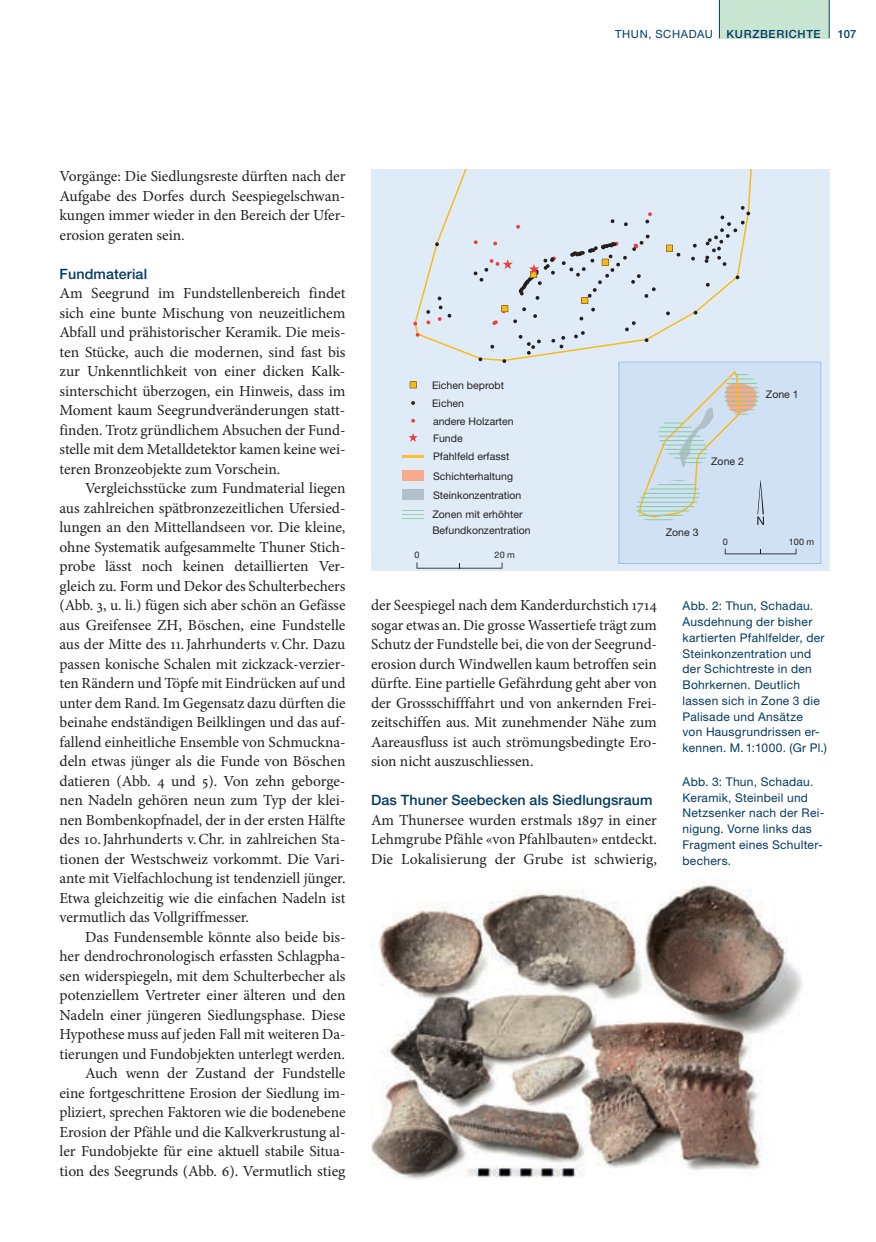
<style>
.page{position:relative;width:876px;height:1242px;background:#fff}
.page>*{position:absolute;margin:0;border:0;box-sizing:border-box;transform-origin:0 0}
.b_____Lesetext_mE_Mi{font:15.3px/19.5px "Minion Pro";letter-spacing:-.005em;color:#231f20;text-align:justify}
.b_____Lesetext_oE_Mi{font:15.3px/19.5px "Minion Pro";letter-spacing:-.005em;color:#231f20;text-align:justify}
.b_Titel_4_helvetica{font:500 14.25px "Helvetica Neue LT Std";letter-spacing:.01em;color:#003a62}
.c_____Abbildungslege{font:12px/15.8px "Helvetica Neue LT Std";letter-spacing:.025em;color:#003a62}
.t1{font:11.25px "Helvetica Neue LT Std";letter-spacing:.055em;color:#003a62}
.t2{font:500 11.25px "Helvetica Neue LT Std";color:#003a62}
.t3{font:10.5px/19.2px "Helvetica Neue LT Std";letter-spacing:.005em;color:#231f20}
.t4{font:9px "Helvetica Neue LT Std";color:#231f20}
.s1{font-weight:500}
</style>
<div class="page">
<div style="left:719px;top:0;width:110px;height:38px;background:#c8e5d1"></div>
<hr style="left:829px;top:0;width:1px;height:38px;background:#003a62">
<hr style="left:719px;top:0;width:1px;height:38px;background:#003a62">
<img style="left:371px;top:879px;width:431px;height:300px">
<div style="left:371px;top:169px;width:458px;height:402px;background:#dfebf7"></div>
<div style="left:415px;top:169px;width:338px;height:192px;background:#dfebf7"></div>
<svg style="left:474px;top:240px;width:4px;height:4px"></svg>
<svg style="left:493px;top:242px;width:4px;height:3px"></svg>
<svg style="left:426px;top:320px;width:4px;height:4px"></svg>
<svg style="left:438px;top:317px;width:4px;height:4px"></svg>
<svg style="left:492px;top:320px;width:6px;height:5px"></svg>
<svg style="left:416px;top:333px;width:3px;height:4px"></svg>
<svg style="left:413px;top:322px;width:4px;height:3px"></svg>
<svg style="left:516px;top:225px;width:4px;height:4px"></svg>
<svg style="left:435px;top:242px;width:4px;height:4px"></svg>
<svg style="left:426px;top:310px;width:4px;height:4px"></svg>
<svg style="left:438px;top:296px;width:4px;height:13px"></svg>
<svg style="left:611px;top:219px;width:3px;height:4px"></svg>
<svg style="left:624px;top:222px;width:4px;height:4px"></svg>
<svg style="left:579px;top:317px;width:4px;height:3px"></svg>
<svg style="left:574px;top:331px;width:11px;height:7px"></svg>
<svg style="left:519px;top:335px;width:22px;height:20px"></svg>
<svg style="left:522px;top:307px;width:4px;height:4px"></svg>
<svg style="left:533px;top:314px;width:4px;height:4px"></svg>
<svg style="left:551px;top:336px;width:14px;height:12px"></svg>
<svg style="left:490px;top:345px;width:4px;height:3px"></svg>
<svg style="left:502px;top:359px;width:4px;height:4px"></svg>
<svg style="left:513px;top:319px;width:4px;height:4px"></svg>
<svg style="left:645px;top:212px;width:7px;height:11px"></svg>
<svg style="left:478px;top:357px;width:4px;height:4px"></svg>
<svg style="left:706px;top:283px;width:4px;height:4px"></svg>
<svg style="left:736px;top:275px;width:3px;height:4px"></svg>
<svg style="left:705px;top:206px;width:45px;height:60px;background:#d2dae0"></svg>
<svg style="left:693px;top:244px;width:4px;height:3px"></svg>
<svg style="left:691px;top:257px;width:4px;height:3px"></svg>
<svg style="left:666px;top:311px;width:4px;height:4px"></svg>
<svg style="left:625px;top:321px;width:11px;height:10px"></svg>
<svg style="left:645px;top:338px;width:3px;height:4px"></svg>
<svg style="left:666px;top:245px;width:14px;height:11px"></svg>
<svg style="left:562px;top:235px;width:94px;height:76px;background:#d4dee7"></svg>
<svg style="left:502px;top:305px;width:6px;height:8px"></svg>
<svg style="left:474px;top:259px;width:39px;height:22px"></svg>
<svg style="left:519px;top:257px;width:37px;height:43px;background:#cbcfd5"></svg>
<div style="left:402px;top:470px;width:22px;height:11px;background:#f8a98e"></div>
<svg style="left:402px;top:509px;width:22px;height:10px"></svg>
<div style="left:402px;top:489px;width:22px;height:11px;background:#b1c0c9"></div>
<svg style="left:408px;top:433px;width:10px;height:9px"></svg>
<svg style="left:411px;top:401px;width:4px;height:4px"></svg>
<svg style="left:411px;top:419px;width:4px;height:4px"></svg>
<svg style="left:410px;top:381px;width:6px;height:7px"></svg>
<hr style="left:402px;top:455px;width:22px;height:2px;background:#febf31">
<svg style="left:416px;top:562px;width:86px;height:6px"></svg>
<svg style="left:618px;top:362px;width:203px;height:202px;background:#ccddeb"></svg>
<p class="t1" style="left:615px;top:28px;width:207px">THUN, SCHADAU <span class="s1">KURZBERICHTE</span></p>
<p class="t2" style="left:838px;top:28px;width:20px">107</p>
<p class="b_____Lesetext_mE_Mi" style="left:60px;top:167px;width:287px">Vorgänge: Die Siedlungsreste dürften nach der Aufgabe des Dorfes durch Seespiegelschwan&shy;kungen immer wieder in den Bereich der Ufer&shy;erosion geraten sein.</p>
<h5 class="b_Titel_4_helvetica" style="left:60px;top:265px;width:89px">Fundmaterial</h5>
<p class="b_____Lesetext_oE_Mi" style="left:60px;top:284px;width:287px">Am Seegrund im Fundstellenbereich findet sich eine bunte Mischung von neuzeitlichem Abfall und prähistorischer Keramik. Die meis&shy;ten Stücke, auch die modernen, sind fast bis zur Unkenntlichkeit von einer dicken Kalk&shy;sinterschicht überzogen, ein Hinweis, dass im Moment kaum Seegrundveränderungen statt&shy;finden. Trotz gründlichem Absuchen der Fund&shy;stelle mit dem Metalldetektor kamen keine wei&shy;teren Bronzeobjekte zum Vorschein.</p>
<p class="b_____Lesetext_mE_Mi" style="left:60px;top:479px;width:287px;text-indent:26px">Vergleichsstücke zum Fundmaterial liegen aus zahlreichen spätbronzezeitlichen Ufersied&shy;lungen an den Mittellandseen vor. Die kleine, ohne Systematik aufgesammelte Thuner Stich&shy;probe lässt noch keinen detaillierten Ver&shy;gleich zu. Form und Dekor des Schulterbechers (Abb. 3, u. li.) fügen sich aber schön an Gefässe aus Greifensee ZH, Böschen, eine Fundstelle aus der Mitte des 11.Jahrhunderts v.Chr. Dazu passen konische Schalen mit zickzack-verzier&shy;ten Rändern und Töpfe mit Eindrücken auf und unter dem Rand. Im Gegensatz dazu dürften die beinahe endständigen Beilklingen und das auf&shy;fallend einheitliche Ensemble von Schmuckna&shy;deln etwas jünger als die Funde von Böschen datieren (Abb. 4 und 5). Von zehn geborge&shy;nen Nadeln gehören neun zum Typ der klei&shy;nen Bombenkopfnadel, der in der ersten Hälfte des 10.Jahrhunderts v.Chr. in zahlreichen Sta&shy;tionen der Westschweiz vorkommt. Die Vari&shy;ante mit Vielfachlochung ist tendenziell jünger.<br>Etwa gleichzeitig wie die einfachen Nadeln ist vermutlich das Vollgriffmesser.</p>
<p class="b_____Lesetext_mE_Mi" style="left:60px;top:927px;width:287px;text-indent:26px">Das Fundensemble könnte also beide bis&shy;her dendrochronologisch erfassten Schlagpha&shy;sen widerspiegeln, mit dem Schulterbecher als potenziellem Vertreter einer älteren und den Nadeln einer jüngeren Siedlungsphase. Diese Hypothese muss auf jeden Fall mit weiteren Da&shy;tierungen und Fundobjekten unterlegt werden.</p>
<p class="b_____Lesetext_mE_Mi" style="left:60px;top:1064px;width:287px;text-indent:26px">Auch wenn der Zustand der Fundstelle eine fortgeschrittene Erosion der Siedlung im&shy;pliziert, sprechen Faktoren wie die bodenebene Erosion der Pfähle und die Kalkverkrustung al&shy;ler Fundobjekte für eine aktuell stabile Situa&shy;tion des Seegrunds (Abb. 6). Vermutlich stieg</p>
<p class="t3" style="left:432px;top:375px;width:74px">Eichen beprobt</p>
<p class="t3" style="left:433px;top:411px;width:82px">andere Holzarten</p>
<p class="t3" style="left:432px;top:393px;width:33px">Eichen</p>
<p class="t3" style="left:433px;top:429px;width:78px;line-height:17.9px">Funde<br>Pfahlfeld erfasst</p>
<p class="t3" style="left:432px;top:466px;width:92px">Schichterhaltung<br>Steinkonzentration<br>Zonen mit erhöhter</p>
<p class="t3" style="left:432px;top:520px;width:100px">Befundkonzentration</p>
<p class="t4" style="left:414px;top:549px;width:7px">0</p>
<p class="t4" style="left:495px;top:549px;width:22px">20 m</p>
<p class="t3" style="left:766px;top:384px;width:34px">Zone 1</p>
<p class="t3" style="left:711px;top:452px;width:34px">Zone 2</p>
<p class="t3" style="left:666px;top:523px;width:34px">Zone 3</p>
<p class="t4" style="left:723px;top:536px;width:7px">0</p>
<p class="t4" style="left:789px;top:536px;width:27px">100 m</p>
<p class="b_____Lesetext_mE_Mi" style="left:371px;top:596px;width:287px">der Seespiegel nach dem Kanderdurchstich 1714 sogar etwas an. Die grosse Wassertiefe trägt zum Schutz der Fundstelle bei, die von der Seegrund&shy;erosion durch Windwellen kaum betroffen sein dürfte. Eine partielle Gefährdung geht aber von der Grossschifffahrt und von ankernden Frei&shy;zeitschiffen aus. Mit zunehmender Nähe zum Aareausfluss ist auch strömungsbedingte Ero&shy;sion nicht auszuschliessen.</p>
<h5 class="b_Titel_4_helvetica" style="left:371px;top:792px;width:283px">Das Thuner Seebecken als Siedlungsraum</h5>
<p class="b_____Lesetext_oE_Mi" style="left:371px;top:810px;width:287px">Am Thunersee wurden erstmals 1897 in einer Lehmgrube Pfähle «von Pfahlbauten» entdeckt.<br>Die Lokalisierung der Grube ist schwierig,</p>
<p class="c_____Abbildungslege" style="left:682px;top:598px;width:146px">Abb. 2: Thun, Schadau.<br>Ausdehnung der bisher kartierten Pfahlfelder, der<br>Steinkonzentration und der Schichtreste in den<br>Bohrkernen. Deutlich lassen sich in Zone 3 die<br>Palisade und Ansätze<br>von Hausgrundrissen er&shy;kennen. M. 1:1000. (Gr Pl.)</p>
<p class="c_____Abbildungslege" style="left:682px;top:773px;width:143px">Abb. 3: Thun, Schadau.<br>Keramik, Steinbeil und<br>Netzsenker nach der Rei&shy;nigung. Vorne links das<br>Fragment eines Schulter&shy;bechers.</p>
</div>
